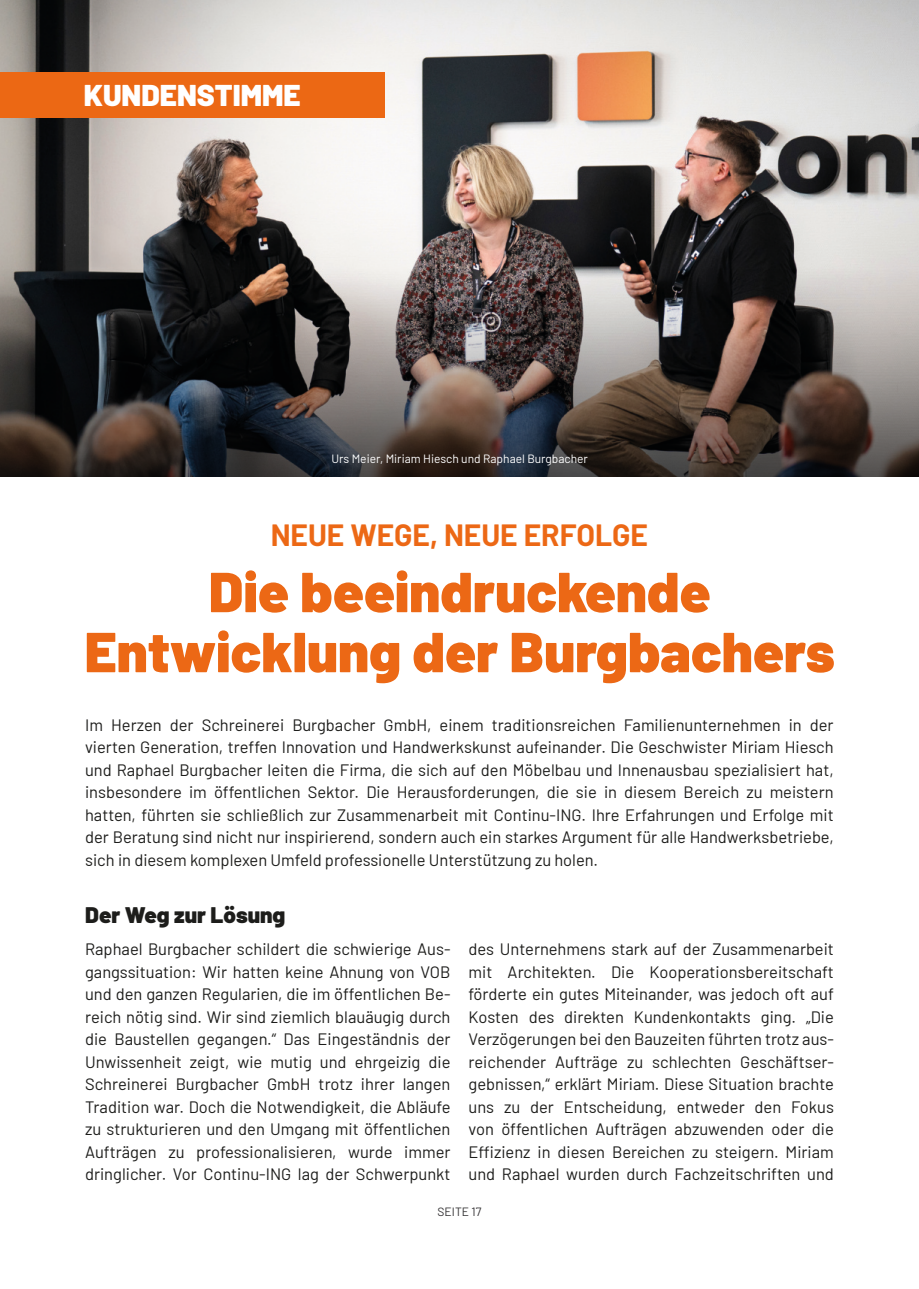
<style>
.page{position:relative;width:919px;height:1289px;background:#fff}
.page>*{position:absolute;margin:0;border:0;box-sizing:border-box;transform-origin:0 0}
.t1{font:900 56.25px/60px "Barlow";color:#ec6815;text-align:center}
.t2{font:700 30px "Barlow";color:#ec6815}
.t3{font:900 30px "Barlow";color:#fff}
.t4{font:900 22.5px "Barlow";color:#1d1d1b}
.t5{font:16.5px/22.5px "Barlow";color:#1d1d1b;text-align:justify}
.t6{font:12px "Barlow";color:#fff}
.t7{font:12px "Barlow";color:#353335}
</style>
<div class="page">
<img style="left:0;top:0;width:918px;height:151px">
<div style="left:0;top:72px;width:384px;height:46px;background:#ec6814"></div>
<img style="left:0;top:151px;width:918px;height:325px">
<h2 class="t3" style="left:84px;top:84px;width:218px">KUNDENSTIMME</h2>
<p class="t6" style="left:331px;top:450px;width:258px">Urs Meier, Miriam Hiesch und Raphael Burgbacher</p>
<h2 class="t2" style="left:271px;top:524px;width:378px">NEUE WEGE, NEUE ERFOLGE</h2>
<h1 class="t1" style="left:85px;top:567px;width:751px">Die beeindruckende<br>Entwicklung der Burgbachers</h1>
<p class="t5" style="left:85px;top:715px;width:750px">Im Herzen der Schreinerei Burgbacher GmbH, einem traditionsreichen Familienunternehmen in der vierten Generation, treffen Innovation und Handwerkskunst aufeinander. Die Geschwister Miriam Hiesch und Raphael Burgbacher leiten die Firma, die sich auf den Möbelbau und Innenausbau spezialisiert hat, insbesondere im öffentlichen Sektor. Die Herausforderungen, die sie in diesem Bereich zu meistern hatten, führten sie schließlich zur Zusammenarbeit mit Continu-ING. Ihre Erfahrungen und Erfolge mit der Beratung sind nicht nur inspirierend, sondern auch ein starkes Argument für alle Handwerksbetriebe, sich in diesem komplexen Umfeld professionelle Unterstützung zu holen.</p>
<h3 class="t4" style="left:85px;top:906px;width:202px">Der Weg zur Lösung</h3>
<p class="t5" style="left:85px;top:936px;width:367px">Raphael Burgbacher schildert die schwierige Aus&shy;gangssituation: Wir hatten keine Ahnung von VOB und den ganzen Regularien, die im öffentlichen Be&shy;reich nötig sind. Wir sind ziemlich blauäugig durch die Baustellen gegangen.“ Das Eingeständnis der Unwissenheit zeigt, wie mutig und ehrgeizig die Schreinerei Burgbacher GmbH trotz ihrer langen Tradition war. Doch die Notwendigkeit, die Abläufe zu strukturieren und den Umgang mit öffentlichen Aufträgen zu professionalisieren, wurde immer dringlicher. Vor Continu-ING lag der Schwerpunkt</p>
<p class="t7" style="left:437px;top:1206px;width:45px">SEITE 17</p>
<p class="t5" style="left:468px;top:939px;width:367px">des Unternehmens stark auf der Zusammenarbeit mit Architekten. Die Kooperationsbereitschaft förderte ein gutes Miteinander, was jedoch oft auf Kosten des direkten Kundenkontakts ging. „Die Verzögerungen bei den Bauzeiten führten trotz aus&shy;reichender Aufträge zu schlechten Geschäftser&shy;gebnissen,“ erklärt Miriam. Diese Situation brachte uns zu der Entscheidung, entweder den Fokus von öffentlichen Aufträgen abzuwenden oder die EfÏzienz in diesen Bereichen zu steigern. Miriam und Raphael wurden durch Fachzeitschriften und</p>
</div>
